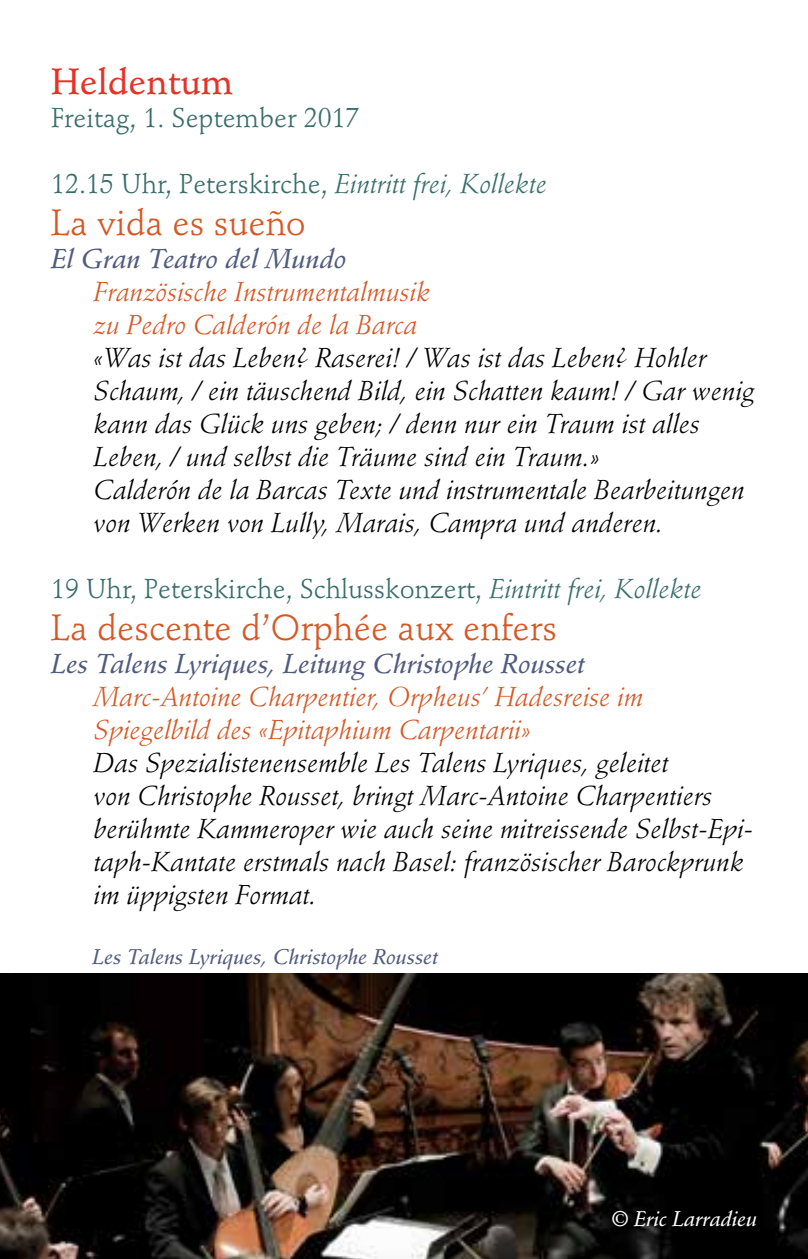
<style>
.page{position:relative;width:808px;height:1259px;background:#fff}
.page>*{position:absolute;margin:0;border:0;box-sizing:border-box;transform-origin:0 0}
.t1{font:36px "Stempel Schneidler Std";color:#d75724}
.t2{font:500 36px "Stempel Schneidler Std";color:#e63329}
.t3{font:italic 27px/33px "Stempel Schneidler Std";color:#000}
.t4{font:italic 27px/33px "Stempel Schneidler Std";color:#d75724}
.t5{font:27px "Stempel Schneidler Std";color:#376d6b}
.t6{font:27px "Stempel Schneidler Std Med It";color:#505b7d}
.t7{font:21px "Stempel Schneidler Std Med It";color:#505b7d}
.t8{font:21px "Stempel Schneidler Std Med It";color:#fff}
.s1{font-style:italic}
</style>
<div class="page">
<img style="left:0;top:973px;width:808px;height:286px">
<h1 class="t2" style="left:51px;top:60px;width:184px">Heldentum</h1>
<p class="t5" style="left:51px;top:101px;width:310px">Freitag, 1. September 2017</p>
<p class="t5" style="left:51px;top:167px;width:497px">12.15 Uhr, Peterskirche, <span class="s1">Eintritt frei, Kollekte</span></p>
<h1 class="t1" style="left:51px;top:201px;width:256px">La vida es sueño</h1>
<p class="t6" style="left:51px;top:242px;width:297px">El Gran Teatro del Mundo</p>
<p class="t4" style="left:94px;top:275px;width:338px">Französische Instrumentalmusik zu Pedro Calderón de la Barca</p>
<p class="t3" style="left:94px;top:341px;width:662px">«Was ist das Leben? Raserei! / Was ist das Leben? Hohler Schaum, / ein täuschend Bild, ein Schatten kaum! / Gar wenig kann das Glück uns geben; / denn nur ein Traum ist alles Leben, / und selbst die Träume sind ein Traum.»<br>Calderón de la Barcas Texte und instrumentale Bearbeitungen von Werken von Lully, Marais, Campra und anderen.</p>
<p class="t5" style="left:51px;top:572px;width:652px">19 Uhr, Peterskirche, Schlusskonzert, <span class="s1">Eintritt frei, Kollekte</span></p>
<h1 class="t1" style="left:51px;top:606px;width:508px">La descente d’Orphée aux enfers</h1>
<p class="t6" style="left:51px;top:647px;width:535px">Les Talens Lyriques, Leitung Christophe Rousset</p>
<p class="t4" style="left:94px;top:680px;width:551px">Marc-Antoine Charpentier, Orpheus’ Hadesreise im<br>Spiegelbild des «Epitaphium Carpentarii»</p>
<p class="t3" style="left:94px;top:746px;width:661px">Das Spezialistenensemble Les Talens Lyriques, geleitet<br>von Christophe Rousset, bringt Marc-Antoine Charpentiers berühmte Kammeroper wie auch seine mitreissende Selbst-Epi&shy;taph-Kantate erstmals nach Basel: französischer Barockprunk im üppigsten Format.</p>
<p class="t7" style="left:92px;top:944px;width:347px">Les Talens Lyriques, Christophe Rousset</p>
<p class="t8" style="left:611px;top:1206px;width:147px">© Eric Larradieu</p>
</div>
